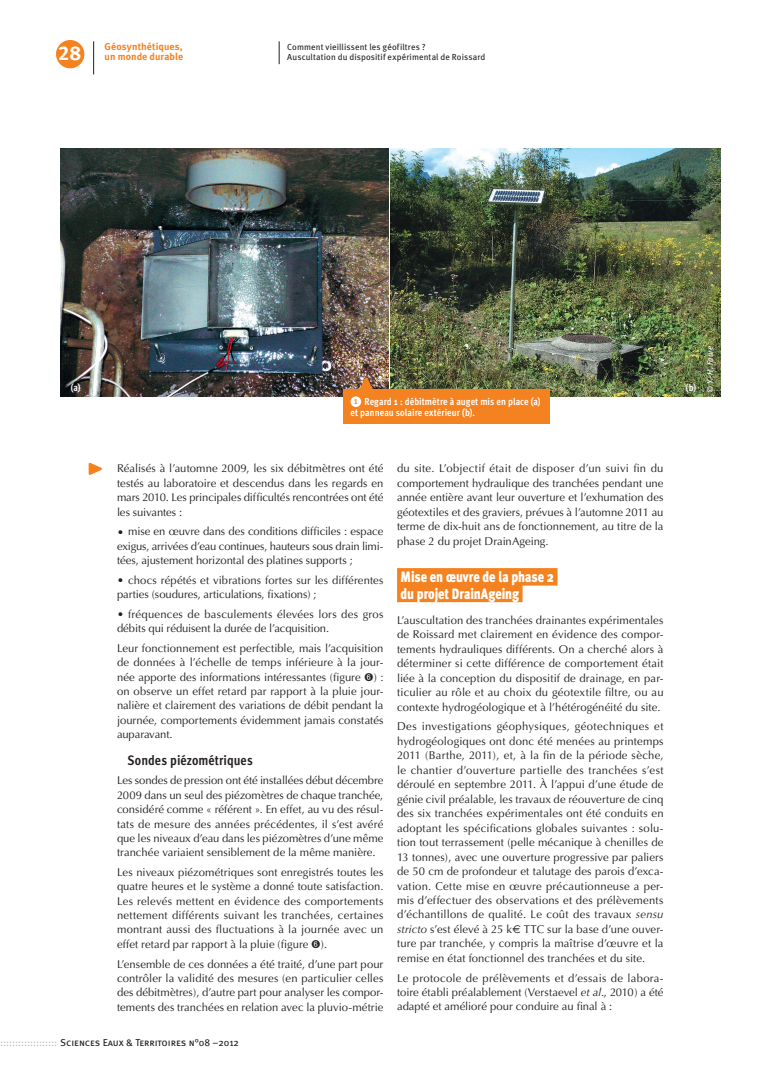
<style>
.page{position:relative;width:780px;height:1088px;background:#fff}
.page>*{position:absolute;margin:0;border:0;box-sizing:border-box;transform-origin:0 0}
.t1{font:20px "Meta Bold Caps Expert";color:#fff}
.t2{font:900 15px/16.5px "Meta";letter-spacing:-.005em;color:#fff;scale:.82 1}
.t3{font:700 13.75px "Meta Cond OT";letter-spacing:.005em;color:#231f20}
.t4{font:11.25px/14.5px "Optima";letter-spacing:.005em;color:#231f20;text-align:justify}
.t5{font:700 10px/11.2px "Meta Cond OT";letter-spacing:.005em;color:#fff}
.t6{font:10px "Meta Book Caps";color:#231f20}
.t7{font:700 10px/10px "Meta";letter-spacing:.01em;color:#f58220}
.t8{font:8.75px/10px "Meta Book LF";letter-spacing:.015em;color:#231f20}
.t9{font:italic 8.12px "Meta Book LF";color:#fff}
.s1{font-family:"Meta Bold LF Caps";font-weight:400;font-size:7.5px;color:#f58220}
.s2{color:#bcbdc0}
.s3{font-style:italic}
.s4{font-family:"Euro Sans"}
</style>
<div class="page">
<svg style="left:279px;top:41px;width:1px;height:23px"></svg>
<div style="left:397px;top:568px;width:160px;height:18px;background:#f58220"></div>
<div style="left:397px;top:585px;width:125px;height:17px;background:#f58220"></div>
<svg style="left:88px;top:462px;width:14px;height:13px"></svg>
<img style="left:60px;top:149px;width:328px;height:248px">
<img style="left:390px;top:149px;width:330px;height:248px">
<div style="left:343px;top:389px;width:206px;height:34px;background:#f58220"></div>
<div style="left:350px;top:396px;width:11px;height:11px;background:#fff;border-radius:50%"></div>
<svg style="left:355px;top:370px;width:21px;height:19px"></svg>
<div style="left:56px;top:40px;width:28px;height:28px;background:#f58220;border-radius:50%"></div>
<hr style="left:93px;top:41px;width:1px;height:33px;background:#231f20">
<h1 class="t1" style="left:58px;top:41px;width:25px">28</h1>
<p class="t7" style="left:105px;top:42px;width:80px">Géosynthétiques, un monde durable</p>
<p class="t8" style="left:287px;top:42px;width:199px">Comment vieillissent les géofiltres ?<br>Auscultation du dispositif expérimental de Roissard</p>
<p class="t5" style="left:71px;top:382px;width:11px">(a)</p>
<p class="t5" style="left:685px;top:382px;width:12px">(b)</p>
<p class="t5" style="left:350px;top:396px;width:191px;text-indent:3px"><span class="s1">1</span> Regard 1 : débitmètre à auget mis en place (a) et panneau solaire extérieur (b).</p>
<p class="t9" style="left:705px;top:393px;width:48px;rotate:-90deg">© Y.-H. Faure</p>
<p class="t4" style="left:117px;top:462px;width:268px">Réalisés à l’automne 2009, les six débitmètres ont été testés au laboratoire et descendus dans les regards en mars 2010. Les principales difficultés rencontrées ont été les suivantes :</p>
<p class="t4" style="left:117px;top:524px;width:268px">• mise en œuvre dans des conditions difficiles : espace exigus, arrivées d’eau continues, hauteurs sous drain limi&shy;tées, ajustement horizontal des platines supports ;</p>
<p class="t4" style="left:117px;top:573px;width:268px">• chocs répétés et vibrations fortes sur les différentes parties (soudures, articulations, fixations) ;</p>
<p class="t4" style="left:117px;top:607px;width:268px">• fréquences de basculements élevées lors des gros débits qui réduisent la durée de l’acquisition.</p>
<p class="t4" style="left:117px;top:641px;width:268px">Leur fonctionnement est perfectible, mais l’acquisition de données à l’échelle de temps inférieure à la jour&shy;née apporte des informations intéressantes (figure ➏) : on observe un effet retard par rapport à la pluie jour&shy;nalière et clairement des variations de débit pendant la journée, comportements évidemment jamais constatés auparavant.</p>
<p class="t3" style="left:128px;top:751px;width:127px">Sondes piézométriques</p>
<p class="t4" style="left:117px;top:773px;width:268px">Les sondes de pression ont été installées début décembre 2009 dans un seul des piézomètres de chaque tranchée, considéré comme « référent ». En effet, au vu des résul&shy;tats de mesure des années précédentes, il s’est avéré que les niveaux d’eau dans les piézomètres d’une même tranchée variaient sensiblement de la même manière.</p>
<p class="t4" style="left:117px;top:865px;width:268px">Les niveaux piézométriques sont enregistrés toutes les quatre heures et le système a donné toute satisfaction.<br>Les relevés mettent en évidence des comportements nettement différents suivant les tranchées, certaines montrant aussi des fluctuations à la journée avec un effet retard par rapport à la pluie (figure ➏).</p>
<p class="t4" style="left:117px;top:956px;width:268px">L’ensemble de ces données a été traité, d’une part pour contrôler la validité des mesures (en particulier celles des débitmètres), d’autre part pour analyser les compor&shy;tements des tranchées en relation avec la pluvio-métrie</p>
<p class="t6" style="left:0;top:1037px;width:240px"><span class="s2">:::::::::::::::::::</span> Sciences Eaux &amp; Territoires n°08 –2012</p>
<p class="t4" style="left:397px;top:461px;width:268px">du site. L’objectif était de disposer d’un suivi fin du comportement hydraulique des tranchées pendant une année entière avant leur ouverture et l’exhumation des géotextiles et des graviers, prévues à l’automne 2011 au terme de dix-huit ans de fonctionnement, au titre de la phase 2 du projet DrainAgeing.</p>
<h2 class="t2" style="left:400px;top:569px;width:188px">Mise en œuvre de la phase 2 du projet DrainAgeing</h2>
<p class="t4" style="left:397px;top:613px;width:268px">L’auscultation des tranchées drainantes expérimentales de Roissard met clairement en évidence des compor&shy;tements hydrauliques différents. On a cherché alors à déterminer si cette différence de comportement était liée à la conception du dispositif de drainage, en par&shy;ticulier au rôle et au choix du géotextile filtre, ou au contexte hydrogéologique et à l’hétérogénéité du site.</p>
<p class="t4" style="left:397px;top:719px;width:268px">Des investigations géophysiques, géotechniques et hydrogéologiques ont donc été menées au printemps 2011 (Barthe, 2011), et, à la fin de la période sèche, le chantier d’ouverture partielle des tranchées s’est déroulé en septembre 2011. À l’appui d’une étude de génie civil préalable, les travaux de réouverture de cinq des six tranchées expérimentales ont été conduits en adoptant les spécifications globales suivantes : solu&shy;tion tout terrassement (pelle mécanique à chenilles de 13 tonnes), avec une ouverture progressive par paliers de 50 cm de profondeur et talutage des parois d’exca&shy;vation. Cette mise en œuvre précautionneuse a per&shy;mis d’effectuer des observations et des prélèvements d’échantillons de qualité. Le coût des travaux <span class="s3">sensu stricto</span> s’est élevé à 25 k<span class="s4">€</span> TTC sur la base d’une ouver&shy;ture par tranchée, y compris la maîtrise d’œuvre et la remise en état fonctionnel des tranchées et du site.</p>
<p class="t4" style="left:397px;top:971px;width:268px">Le protocole de prélèvements et d’essais de labora&shy;toire établi préalablement (Verstaevel <span class="s3">et al</span>., 2010) a été adapté et amélioré pour conduire au final à :</p>
</div>
